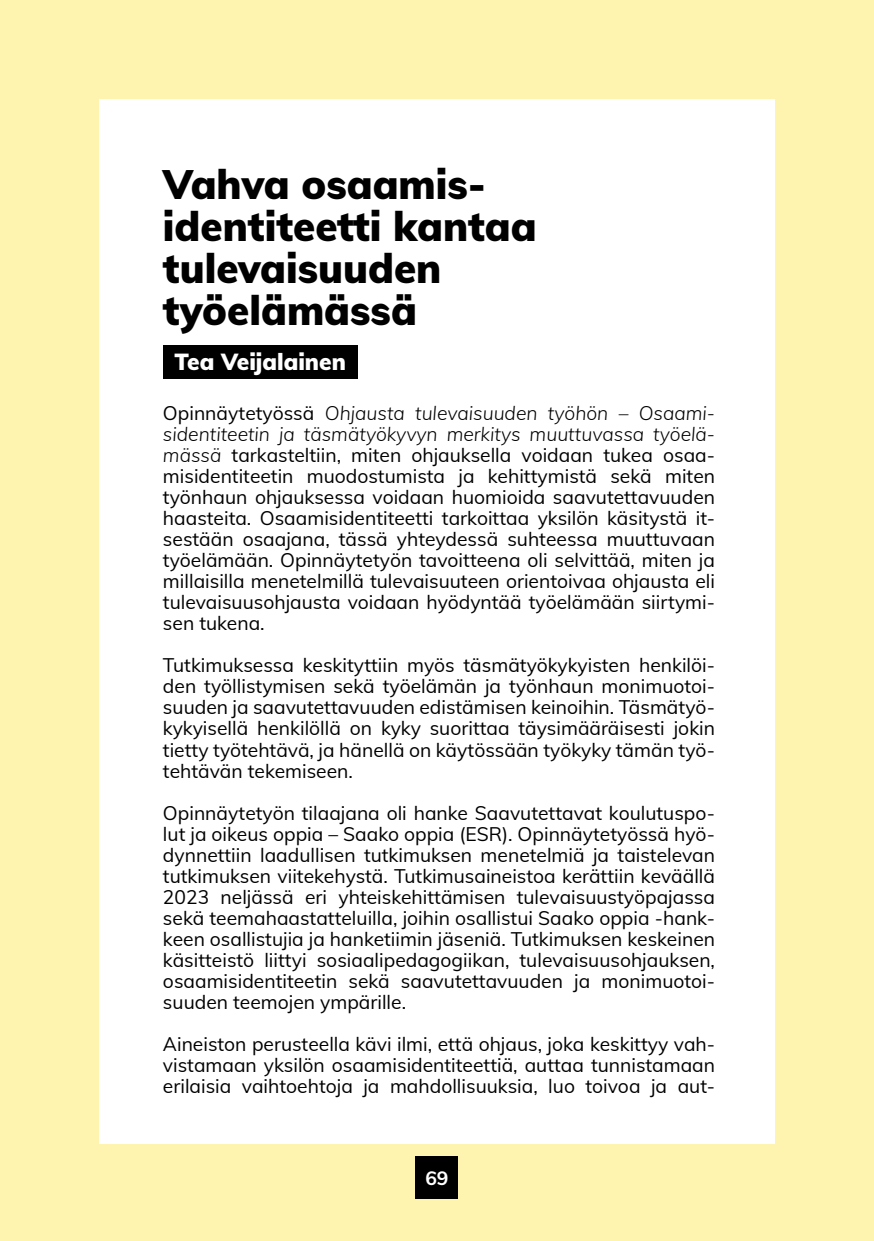
<style>
.page{position:relative;width:874px;height:1241px;background:#fff}
.page>*{position:absolute;margin:0;border:0;box-sizing:border-box;transform-origin:0 0}
.t1{font:900 40.25px "Mulish";color:#000}
.t2{font:900 22.75px "Mulish";color:#fff}
.Leipäteksti{font:19.25px/21px "Mulish";color:#000;text-align:justify}
.t3{font:700 19.25px "Mulish";color:#fff}
.s1{font-weight:300;font-style:italic}
</style>
<div class="page">
<div style="left:0;top:0;width:873px;height:1240px;border:110px solid #fff4af"></div>
<div style="left:99px;top:99px;width:675px;height:1044px;background:#fff"></div>
<div style="left:415px;top:1156px;width:43px;height:42px;background:#000"></div>
<div style="left:163px;top:345px;width:194px;height:34px;background:#000"></div>
<p class="t1" style="left:163px;top:155px;width:324px">Vahva osaamis-</p>
<p class="t1" style="left:163px;top:197px;width:375px">identiteetti kantaa</p>
<p class="t1" style="left:163px;top:239px;width:280px">tulevaisuuden</p>
<p class="t1" style="left:163px;top:281px;width:255px">työelämässä</p>
<p class="t2" style="left:174px;top:345px;width:173px">Tea Veijalainen</p>
<p class="Leipäteksti" style="left:163px;top:402px;width:553px">Opinnäytetyössä <span class="s1">Ohjausta tulevaisuuden työhön – Osaami&shy;sidentiteetin ja täsmätyökyvyn merkitys muuttuvassa työelä&shy;mässä</span> tarkasteltiin, miten ohjauksella voidaan tukea osaa&shy;misidentiteetin muodostumista ja kehittymistä sekä miten työnhaun ohjauksessa voidaan huomioida saavutettavuuden haasteita. Osaamisidentiteetti tarkoittaa yksilön käsitystä it&shy;sestään osaajana, tässä yhteydessä suhteessa muuttuvaan työelämään. Opinnäytetyön tavoitteena oli selvittää, miten ja millaisilla menetelmillä tulevaisuuteen orientoivaa ohjausta eli tulevaisuusohjausta voidaan hyödyntää työelämään siirtymi&shy;sen tukena.</p>
<p class="Leipäteksti" style="left:163px;top:654px;width:553px">Tutkimuksessa keskityttiin myös täsmätyökykyisten henkilöi&shy;den työllistymisen sekä työelämän ja työnhaun monimuotoi&shy;suuden ja saavutettavuuden edistämisen keinoihin. Täsmätyö&shy;kykyisellä henkilöllä on kyky suorittaa täysimääräisesti jokin tietty työtehtävä, ja hänellä on käytössään työkyky tämän työ&shy;tehtävän tekemiseen.</p>
<p class="Leipäteksti" style="left:163px;top:801px;width:553px">Opinnäytetyön tilaajana oli hanke Saavutettavat koulutuspo&shy;lut ja oikeus oppia – Saako oppia (ESR). Opinnäytetyössä hyö&shy;dynnettiin laadullisen tutkimuksen menetelmiä ja taistelevan tutkimuksen viitekehystä. Tutkimusaineistoa kerättiin keväällä 2023 neljässä eri yhteiskehittämisen tulevaisuustyöpajassa sekä teemahaastatteluilla, joihin osallistui Saako oppia -hank&shy;keen osallistujia ja hanketiimin jäseniä. Tutkimuksen keskeinen käsitteistö liittyi sosiaalipedagogiikan, tulevaisuusohjauksen, osaamisidentiteetin sekä saavutettavuuden ja monimuotoi&shy;suuden teemojen ympärille.</p>
<p class="Leipäteksti" style="left:163px;top:1032px;width:553px">Aineiston perusteella kävi ilmi, että ohjaus, joka keskittyy vah&shy;vistamaan yksilön osaamisidentiteettiä, auttaa tunnistamaan erilaisia vaihtoehtoja ja mahdollisuuksia, luo toivoa ja aut-</p>
<p class="t3" style="left:425px;top:1163px;width:25px">69</p>
</div>
